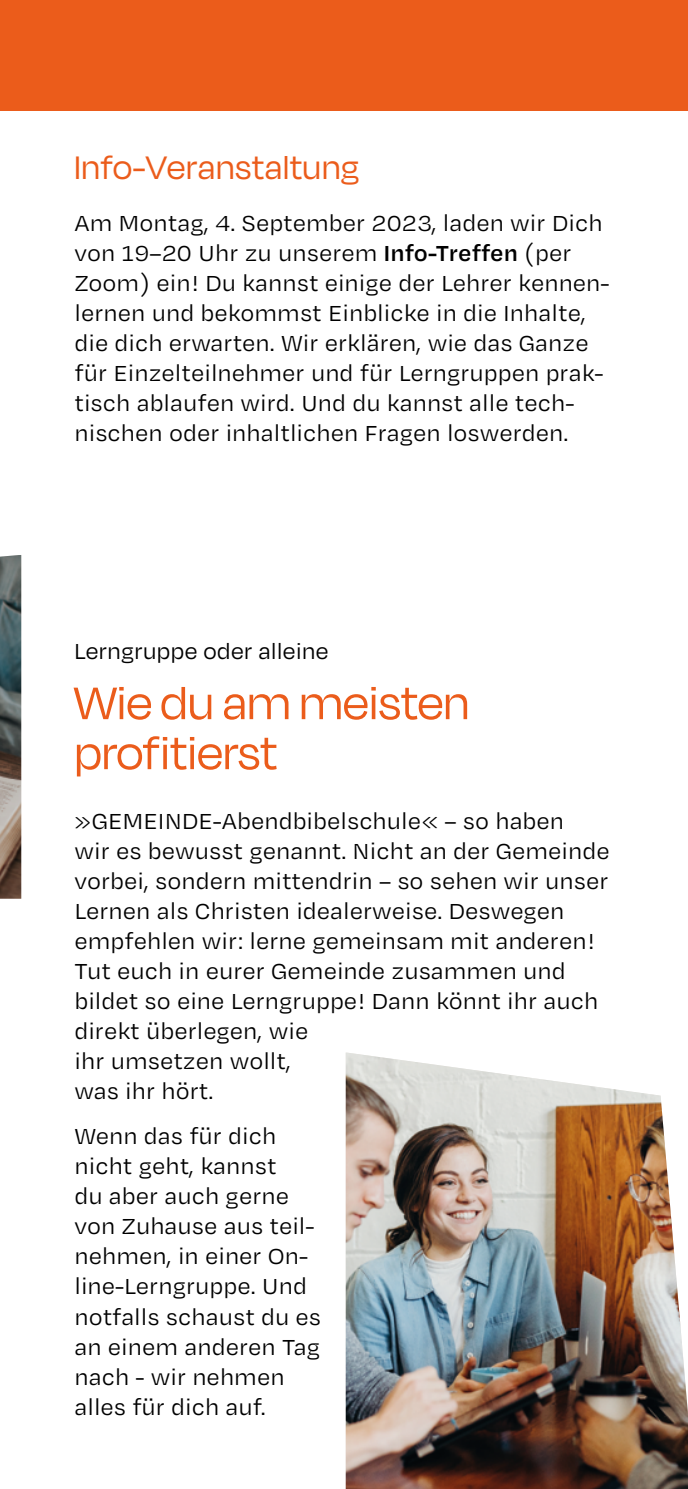
<style>
.page{position:relative;width:688px;height:1489px;background:#fff}
.page>*{position:absolute;margin:0;border:0;box-sizing:border-box;transform-origin:0 0}
.t1{font:52.5px/50px "Degular Display";letter-spacing:.01em;color:#eb5c1b}
.t2{font:37.5px "Degular Display";letter-spacing:.025em;color:#eb5c1b}
.t3{font:25px/30px "Degular Text";color:#000}
.t4{font:25px "Degular";letter-spacing:.02em;color:#000}
.s1{font-weight:600}
</style>
<div class="page">
<img style="left:0;top:555px;width:21px;height:343px">
<img style="left:345px;top:1052px;width:342px;height:436px">
<div style="left:0;top:0;width:687px;height:111px;background:#eb5c1b"></div>
<h2 class="t2" style="left:74px;top:146px;width:285px">Info-Veranstaltung</h2>
<p class="t3" style="left:74px;top:207px;width:536px">Am Montag, 4. September 2023, laden wir Dich von 19–20 Uhr zu unserem <span class="s1">Info-Treffen</span> (per Zoom) ein! Du kannst einige der Lehrer kennen&shy;lernen und bekommst Einblicke in die Inhalte, die dich erwarten. Wir erklären, wie das Ganze für Einzelteilnehmer und für Lerngruppen prak&shy;tisch ablaufen wird. Und du kannst alle tech&shy;nischen oder inhaltlichen Fragen loswerden.</p>
<p class="t4" style="left:74px;top:636px;width:255px">Lerngruppe oder alleine</p>
<h1 class="t1" style="left:74px;top:676px;width:396px">Wie du am meisten profitierst</h1>
<p class="t3" style="left:74px;top:805px;width:536px">»GEMEINDE-Abendbibelschule« – so haben<br>wir es bewusst genannt. Nicht an der Gemeinde vorbei, sondern mittendrin – so sehen wir unser Lernen als Christen idealerweise. Deswegen empfehlen wir: lerne gemeinsam mit anderen!<br>Tut euch in eurer Gemeinde zusammen und bildet so eine Lerngruppe! Dann könnt ihr auch direkt überlegen, wie<br>ihr umsetzen wollt,<br>was ihr hört.</p>
<p class="t3" style="left:74px;top:1120px;width:248px">Wenn das für dich nicht geht, kannst<br>du aber auch gerne von Zuhause aus teil&shy;nehmen, in einer On&shy;line-Lerngruppe. Und notfalls schaust du es an einem anderen Tag nach - wir nehmen alles für dich auf.</p>
</div>
